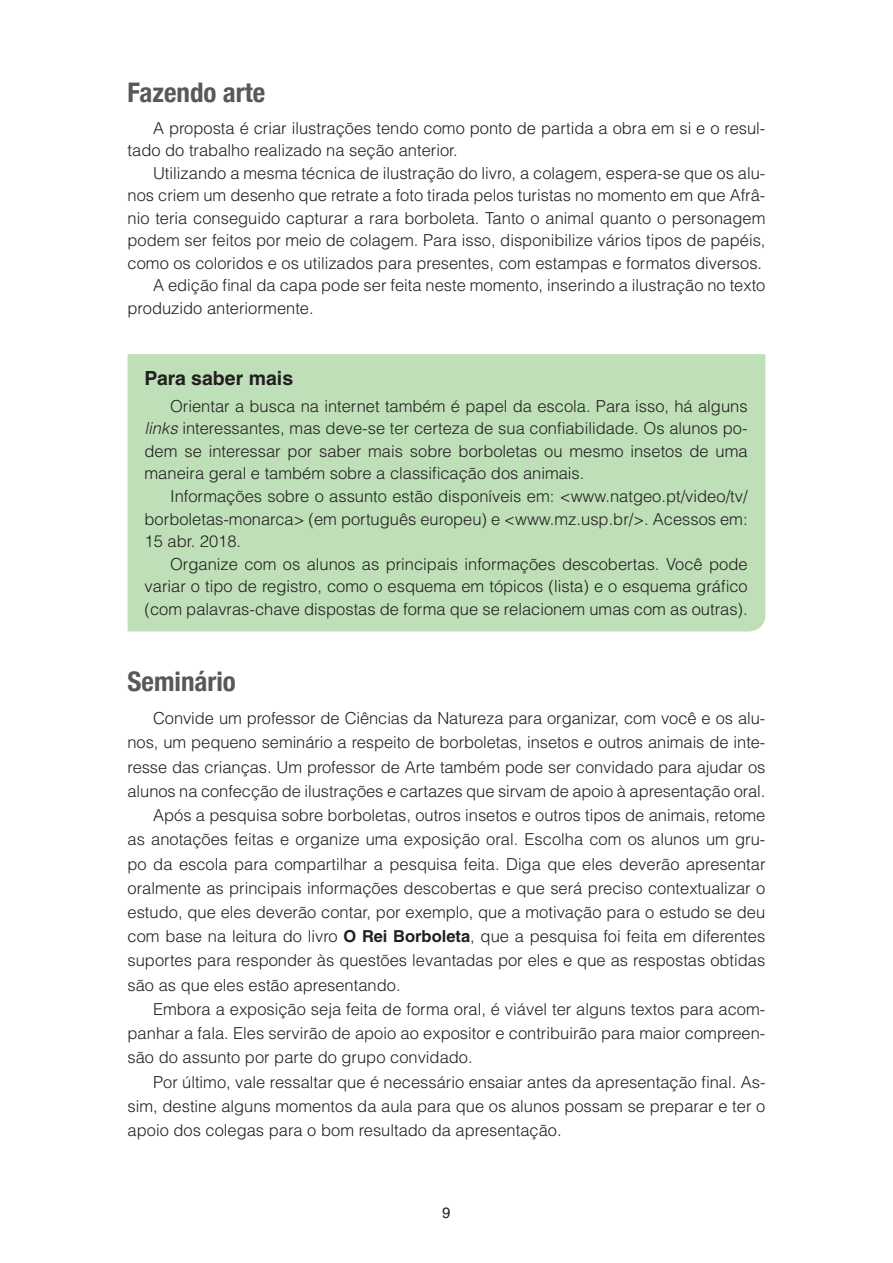
<style>
.page{position:relative;width:893px;height:1263px;background:#fff}
.page>*{position:absolute;margin:0;border:0;box-sizing:border-box;transform-origin:0 0}
.t1{font:700 condensed 27px "Helvetica Neue";color:#57585a}
.t2{font:700 19.5px "Helvetica LT Std";color:#231f20}
.t3{font:300 16.5px/22.5px "Helvetica LT Std";color:#231f20;text-align:justify}
.t4{font:15px "Helvetica LT Std";color:#231f20}
.s1{font-style:italic}
.s2{font-weight:700}
</style>
<div class="page">
<div style="left:128px;top:354px;width:637px;height:277px;background:#bedfb8"></div>
<h1 class="t1" style="left:128px;top:70px;width:139px">Fazendo arte</h1>
<p class="t3" style="left:128px;top:116px;width:639px;text-indent:26px">A proposta é criar ilustrações tendo como ponto de partida a obra em si e o resul&shy;tado do trabalho realizado na seção anterior.</p>
<p class="t3" style="left:153px;top:161px;width:614px">Utilizando a mesma técnica de ilustração do livro, a colagem, espera-se que os alu-</p>
<p class="t3" style="left:128px;top:184px;width:639px">nos criem um desenho que retrate a foto tirada pelos turistas no momento em que Afrâ-</p>
<p class="t3" style="left:128px;top:206px;width:639px">nio teria conseguido capturar a rara borboleta. Tanto o animal quanto o personagem</p>
<p class="t3" style="left:128px;top:229px;width:639px">podem ser feitos por meio de colagem. Para isso, disponibilize vários tipos de papéis,</p>
<p class="t3" style="left:128px;top:251px;width:636px">como os coloridos e os utilizados para presentes, com estampas e formatos diversos.</p>
<p class="t3" style="left:153px;top:274px;width:614px">A edição final da capa pode ser feita neste momento, inserindo a ilustração no texto</p>
<p class="t3" style="left:128px;top:296px;width:188px">produzido anteriormente.</p>
<p class="t2" style="left:145px;top:366px;width:150px">Para saber mais</p>
<p class="t3" style="left:145px;top:395px;width:605px;text-indent:26px">Orientar a busca na internet também é papel da escola. Para isso, há alguns <span class="s1">links</span> interessantes, mas deve-se ter certeza de sua confiabilidade. Os alunos po&shy;dem se interessar por saber mais sobre borboletas ou mesmo insetos de uma maneira geral e também sobre a classificação dos animais.</p>
<p class="t3" style="left:145px;top:485px;width:605px;text-indent:26px">Informações sobre o assunto estão disponíveis em: &lt;www.natgeo.pt/video/tv/ borboletas-monarca&gt; (em português europeu) e &lt;www.mz.usp.br/&gt;. Acessos em:<br>15 abr. 2018.</p>
<p class="t3" style="left:145px;top:552px;width:605px;text-indent:26px">Organize com os alunos as principais informações descobertas. Você pode variar o tipo de registro, como o esquema em tópicos (lista) e o esquema gráfico (com palavras-chave dispostas de forma que se relacionem umas com as outras).</p>
<h1 class="t1" style="left:128px;top:659px;width:110px">Seminário</h1>
<p class="t3" style="left:153px;top:707px;width:614px">Convide um professor de Ciências da Natureza para organizar, com você e os alu-</p>
<p class="t3" style="left:128px;top:731px;width:639px">nos, um pequeno seminário a respeito de borboletas, insetos e outros animais de inte-</p>
<p class="t3" style="left:128px;top:755px;width:639px">resse das crianças. Um professor de Arte também pode ser convidado para ajudar os</p>
<p class="t3" style="left:128px;top:779px;width:639px">alunos na confecção de ilustrações e cartazes que sirvam de apoio à apresentação oral.</p>
<p class="t3" style="left:153px;top:804px;width:614px">Após a pesquisa sobre borboletas, outros insetos e outros tipos de animais, retome</p>
<p class="t3" style="left:128px;top:828px;width:639px">as anotações feitas e organize uma exposição oral. Escolha com os alunos um gru-</p>
<p class="t3" style="left:128px;top:852px;width:639px">po da escola para compartilhar a pesquisa feita. Diga que eles deverão apresentar</p>
<p class="t3" style="left:128px;top:876px;width:639px">oralmente as principais informações descobertas e que será preciso contextualizar o</p>
<p class="t3" style="left:128px;top:901px;width:639px">estudo, que eles deverão contar, por exemplo, que a motivação para o estudo se deu</p>
<p class="t3" style="left:128px;top:925px;width:639px">com base na leitura do livro <span class="s2">O Rei Borboleta</span>, que a pesquisa foi feita em diferentes</p>
<p class="t3" style="left:128px;top:949px;width:639px">suportes para responder às questões levantadas por eles e que as respostas obtidas</p>
<p class="t3" style="left:128px;top:973px;width:275px">são as que eles estão apresentando.</p>
<p class="t3" style="left:153px;top:997px;width:614px">Embora a exposição seja feita de forma oral, é viável ter alguns textos para acom-</p>
<p class="t3" style="left:128px;top:1022px;width:639px">panhar a fala. Eles servirão de apoio ao expositor e contribuirão para maior compreen-</p>
<p class="t3" style="left:128px;top:1046px;width:347px">são do assunto por parte do grupo convidado.</p>
<p class="t3" style="left:153px;top:1070px;width:614px">Por último, vale ressaltar que é necessário ensaiar antes da apresentação final. As-</p>
<p class="t3" style="left:128px;top:1094px;width:639px">sim, destine alguns momentos da aula para que os alunos possam se preparar e ter o</p>
<p class="t3" style="left:128px;top:1119px;width:436px">apoio dos colegas para o bom resultado da apresentação.</p>
<p class="t4" style="left:442px;top:1204px;width:10px">9</p>
</div>
